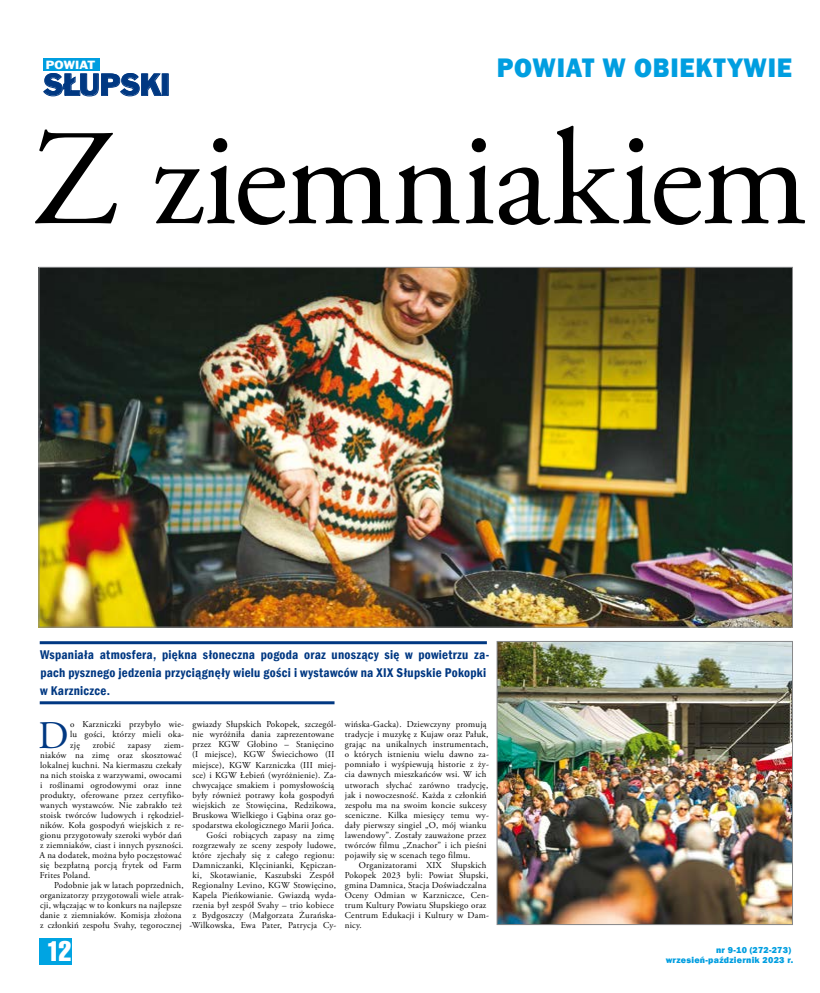
<style>
.page{position:relative;width:820px;height:993px;background:#fff}
.page>*{position:absolute;margin:0;border:0;box-sizing:border-box;transform-origin:0 0}
.t1{font:136px "Adobe Garamond Pro";letter-spacing:-.015em;color:#000}
.t2{font:39.2px "Adobe Garamond Pro";color:#003882}
.t3{font:28.1px "Frank Goth EU";letter-spacing:-.01em;color:#003882}
.t4{font:800 27.6px "Franklin Gothic";letter-spacing:.03em;color:#009ee0;scale:.94 1}
.t5{font:27.5px "Swis 911 Cm EU";color:#fff}
.t6{font:600 condensed 13px/18px "Franklin Gothic";letter-spacing:.02em;color:#003882}
.t7{font:10.8px "Frank Goth EU";letter-spacing:.02em;color:#fff;scale:1.09 1}
.t8{font:9px/10px "Adobe Garamond Pro";letter-spacing:.025em;color:#000}
.t9{font:800 9px "Franklin Gothic";letter-spacing:.03em;color:#009ee0}
</style>
<div class="page">
<div style="left:40px;top:937px;width:32px;height:27px;background:#00a4e2"></div>
<div style="left:43px;top:59px;width:56px;height:12px;background:#009ee0"></div>
<svg style="left:43px;top:73px;width:119px;height:23px"></svg>
<hr style="left:40px;top:641px;width:446px;height:3px;background:#003882">
<hr style="left:40px;top:701px;width:294px;height:3px;background:#003882">
<img style="left:41px;top:269px;width:749px;height:356px">
<img style="left:498px;top:643px;width:292px;height:279px">
<div style="left:496px;top:641px;width:296px;height:283px;border:1px solid #87888a"></div>
<p class="t7" style="left:46px;top:59px;width:47px">POWIAT</p>
<h3 class="t3" style="left:43px;top:68px;width:129px">SŁUPSKI</h3>
<h3 class="t4" style="left:496px;top:50px;width:315px">POWIAT W OBIEKTYWIE</h3>
<h1 class="t1" style="left:31px;top:98px;width:777px">Z ziemniakiem</h1>
<h3 class="t6" style="left:40px;top:645px;width:450px">Wspaniała atmosfera, piękna słoneczna pogoda oraz unoszący się w powietrzu za&shy;pach pysznego jedzenia przyciągnęły wielu gości i wystawców na XIX Słupskie Pokopki w Karzniczce.</h3>
<p class="t8" style="left:189px;top:719px;width:149px;text-align:right">gwiazdy Słupskich Pokopek, szczegól&shy;nie wyróżniła dania zaprezentowane przez KGW Głobino – Stanięcino (I miejsce), KGW Świecichowo (II miejsce), KGW Karzniczka (III miej&shy;sce) i KGW Łebień (wyróżnienie). Za&shy;chwycające smakiem i pomysłowością były również potrawy koła gospodyń wiejskich ze Stowięcina, Redzikowa, Bruskowa Wielkiego i Gąbina oraz go&shy;spodarstwa ekologicznego Marii Jońca.<br>Gości robiących zapasy na zimę rozgrzewały ze sceny zespoły ludowe, które zjechały się z całego regionu:<br>Damniczanki, Klęcinianki, Kępiczan&shy;ki, Skotawianie, Kaszubski Zespół Regionalny Levino, KGW Stowięcino, Kapela Pieńkowianie. Gwiazdą wyda&shy;rzenia był zespół Svahy – trio kobiece<br>z Bydgoszczy (Małgorzata Żurańska--Wilkowska, Ewa Pater, Patrycja Cy-</p>
<p class="t8" style="left:344px;top:719px;width:145px">wińska-Gacka). Dziewczyny promują tradycje i muzykę z Kujaw oraz Pałuk, grając na unikalnych instrumentach, o których istnieniu wielu dawno za&shy;pomniało i wyśpiewują historie z ży&shy;cia dawnych mieszkańców wsi. W ich utworach słychać zarówno tradycję, jak i nowoczesność. Każda z członkiń zespołu ma na swoim koncie sukcesy sceniczne. Kilka miesięcy temu wy&shy;dały pierwszy singiel „O, mój wianku lawendowy”. Zostały zauważone przez twórców filmu „Znachor” i ich pieśni pojawiły się w scenach tego filmu.</p>
<h2 class="t2" style="left:38px;top:711px;width:32px">D</h2>
<p class="t8" style="left:70px;top:719px;width:115px;text-align:justify">o Karzniczki przybyło wie&shy;lu gości, którzy mieli oka&shy;zję</p>
<p class="t8" style="left:93px;top:739px;width:24px">zrobić</p>
<p class="t8" style="left:128px;top:739px;width:25px">zapasy</p>
<p class="t8" style="left:39px;top:739px;width:146px;text-indent:124px">ziem&shy;niaków na zimę oraz skosztować lokalnej kuchni. Na kiermaszu czekały na nich stoiska z warzywami, owocami i roślinami ogrodowymi oraz inne produkty, oferowane przez certyfiko&shy;wanych wystawców. Nie zabrakło też stoisk twórców ludowych i rękodziel&shy;ników. Koła gospodyń wiejskich z re&shy;gionu przygotowały szeroki wybór dań z ziemniaków, ciast i innych pyszności.<br>A na dodatek, można było poczęstować się bezpłatną porcją frytek od Farm<br>Frites Poland.</p>
<p class="t8" style="left:40px;top:879px;width:145px;text-indent:14px">Podobnie jak w latach poprzednich, organizatorzy przygotowali wiele atrak&shy;cji, włączając w to konkurs na najlepsze danie z ziemniaków. Komisja złożona z członkiń zespołu Svahy, tegorocznej</p>
<p class="t8" style="left:344px;top:859px;width:146px;text-indent:14px">Organizatorami XIX Słupskich<br>Pokopek 2023 byli: Powiat Słupski, gmina Damnica, Stacja Doświadczalna<br>Oceny Odmian w Karzniczce, Cen&shy;trum Kultury Powiatu Słupskiego oraz<br>Centrum Edukacji i Kultury w Dam&shy;nicy.</p>
<h3 class="t5" style="left:47px;top:934px;width:26px">12</h3>
<p class="t9" style="left:715px;top:944px;width:76px">nr 9-10 (272-273)</p>
<p class="t9" style="left:665px;top:954px;width:129px">wrzesień-październik 2023 r.</p>
</div>
